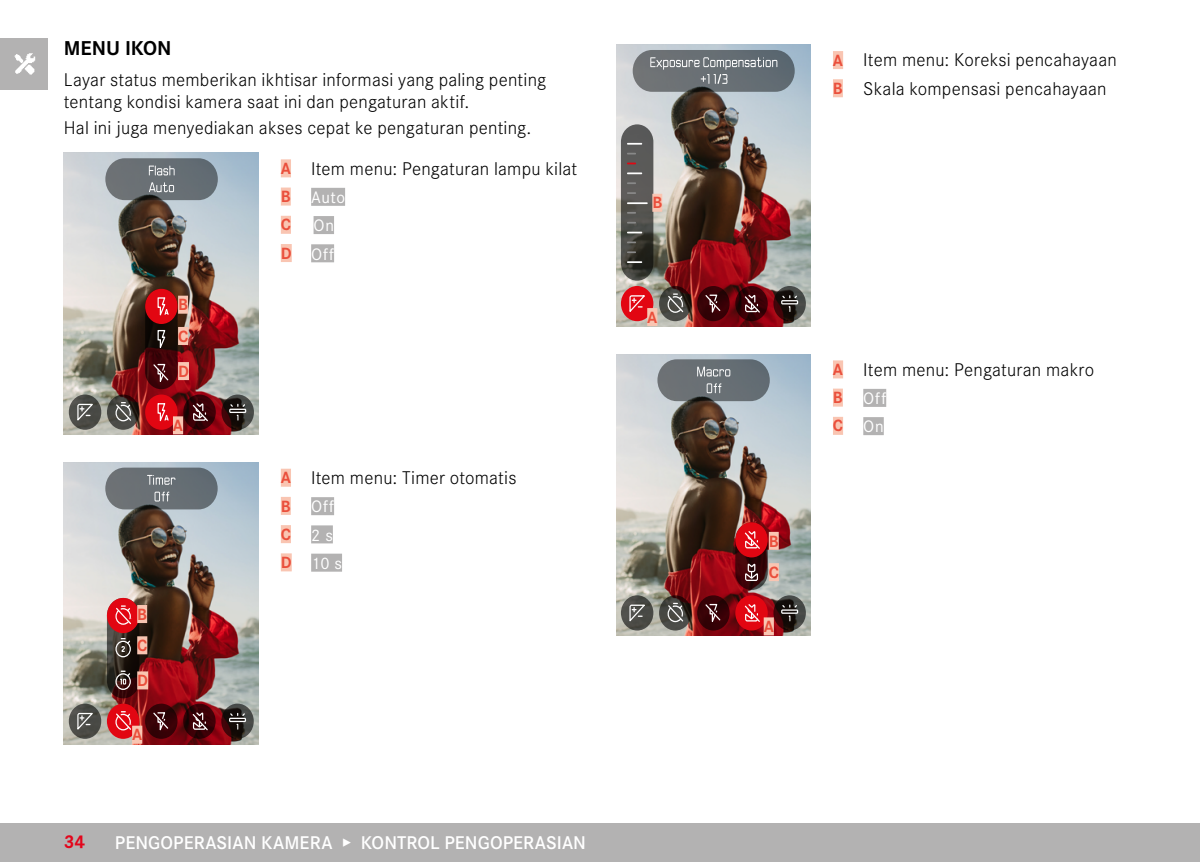
<style>
.page{position:relative;width:1200px;height:862px;background:#fff}
.page>*{position:absolute;margin:0;border:0;box-sizing:border-box;transform-origin:0 0}
.Heading____Heading_02{font:700 20.7px "Corporate S";letter-spacing:-.005em;color:#000}
.Text____Body_Text{font:300 19.12px/22.3px "Corporate S";letter-spacing:.01em;color:#000}
.t1{font:600 19.12px "Corporate S";letter-spacing:.005em;color:#fff}
.t2{font:700 19.12px "Corporate S";color:#e3051b}
.Text____Body_Text-2{font:17.32px "Corporate S";letter-spacing:.045em;color:#fff}
.Text____Body_Text-3{font:700 16.88px "Corporate S";color:#ea4f3c}
</style>
<div class="page">
<div style="left:0;top:823px;width:1199px;height:38px;background:#b3b2b2"></div>
<div style="left:0;top:38px;width:48px;height:51px;background:#b3b2b2"></div>
<img style="left:14px;top:53px;width:22px;height:21px">
<img style="left:64px;top:153px;width:194px;height:281px">
<svg style="left:69px;top:394px;width:32px;height:35px"></svg>
<svg style="left:77px;top:403px;width:16px;height:17px"></svg>
<svg style="left:107px;top:394px;width:32px;height:35px"></svg>
<svg style="left:115px;top:402px;width:16px;height:19px"></svg>
<svg style="left:183px;top:394px;width:33px;height:35px"></svg>
<svg style="left:193px;top:403px;width:15px;height:18px"></svg>
<svg style="left:221px;top:394px;width:33px;height:35px"></svg>
<svg style="left:229px;top:403px;width:17px;height:17px"></svg>
<svg style="left:145px;top:288px;width:32px;height:101px;background:#6c171a"></svg>
<div style="left:145px;top:394px;width:32px;height:35px;background:#e20612;border-radius:50%"></div>
<svg style="left:157px;top:403px;width:11px;height:18px"></svg>
<div style="left:105px;top:158px;width:113px;height:42px;background:#686f74;border-radius:20px"></div>
<svg style="left:149px;top:165px;width:25px;height:10px"></svg>
<svg style="left:149px;top:182px;width:25px;height:10px"></svg>
<div style="left:173px;top:416px;width:10px;height:18px;background:#f9c5b2"></div>
<div style="left:178px;top:295px;width:10px;height:18px;background:#f9c5b2"></div>
<div style="left:178px;top:327px;width:10px;height:18px;background:#f9c5b2"></div>
<div style="left:178px;top:362px;width:11px;height:18px;background:#f9c5b2"></div>
<div style="left:281px;top:159px;width:10px;height:18px;background:#f9c5b2"></div>
<div style="left:281px;top:187px;width:10px;height:18px;background:#f9c5b2"></div>
<div style="left:311px;top:188px;width:34px;height:18px;background:#b3b2b2"></div>
<div style="left:281px;top:216px;width:10px;height:18px;background:#f9c5b2"></div>
<div style="left:313px;top:216px;width:21px;height:18px;background:#b3b2b2"></div>
<div style="left:281px;top:244px;width:11px;height:18px;background:#f9c5b2"></div>
<div style="left:311px;top:244px;width:23px;height:18px;background:#b3b2b2"></div>
<img style="left:64px;top:462px;width:194px;height:281px">
<svg style="left:69px;top:703px;width:32px;height:35px"></svg>
<svg style="left:77px;top:712px;width:16px;height:17px"></svg>
<div style="left:107px;top:703px;width:32px;height:35px;background:#e20612;border-radius:50%"></div>
<svg style="left:115px;top:711px;width:16px;height:19px"></svg>
<svg style="left:145px;top:703px;width:32px;height:35px"></svg>
<svg style="left:153px;top:711px;width:15px;height:18px"></svg>
<svg style="left:183px;top:703px;width:32px;height:35px"></svg>
<svg style="left:193px;top:711px;width:15px;height:19px"></svg>
<svg style="left:221px;top:703px;width:33px;height:35px"></svg>
<svg style="left:229px;top:712px;width:17px;height:17px"></svg>
<svg style="left:107px;top:597px;width:32px;height:101px;background:#753433"></svg>
<div style="left:105px;top:467px;width:113px;height:42px;background:#686f74;border-radius:20px"></div>
<svg style="left:147px;top:474px;width:28px;height:10px"></svg>
<svg style="left:154px;top:491px;width:15px;height:10px"></svg>
<div style="left:132px;top:725px;width:10px;height:18px;background:#f9c5b2"></div>
<div style="left:137px;top:604px;width:10px;height:18px;background:#f9c5b2"></div>
<div style="left:137px;top:636px;width:10px;height:18px;background:#f9c5b2"></div>
<div style="left:137px;top:671px;width:11px;height:18px;background:#f9c5b2"></div>
<div style="left:281px;top:468px;width:10px;height:18px;background:#f9c5b2"></div>
<div style="left:281px;top:496px;width:10px;height:18px;background:#f9c5b2"></div>
<div style="left:311px;top:497px;width:23px;height:18px;background:#b3b2b2"></div>
<div style="left:281px;top:525px;width:10px;height:18px;background:#f9c5b2"></div>
<div style="left:311px;top:525px;width:22px;height:18px;background:#b3b2b2"></div>
<div style="left:281px;top:553px;width:11px;height:18px;background:#f9c5b2"></div>
<div style="left:311px;top:553px;width:31px;height:18px;background:#b3b2b2"></div>
<img style="left:616px;top:45px;width:194px;height:281px">
<div style="left:620px;top:286px;width:33px;height:35px;background:#e20612;border-radius:50%"></div>
<svg style="left:629px;top:295px;width:15px;height:17px"></svg>
<svg style="left:659px;top:286px;width:32px;height:35px"></svg>
<svg style="left:667px;top:293px;width:16px;height:19px"></svg>
<svg style="left:697px;top:286px;width:32px;height:35px"></svg>
<svg style="left:705px;top:294px;width:15px;height:18px"></svg>
<svg style="left:735px;top:286px;width:32px;height:35px"></svg>
<svg style="left:744px;top:294px;width:15px;height:18px"></svg>
<svg style="left:773px;top:286px;width:32px;height:35px"></svg>
<svg style="left:781px;top:295px;width:17px;height:17px"></svg>
<svg style="left:620px;top:124px;width:33px;height:156px;background:#5d5c59"></svg>
<svg style="left:632px;top:50px;width:162px;height:42px;background:#666d72"></svg>
<svg style="left:650px;top:57px;width:127px;height:27px;background:#7a8085"></svg>
<div style="left:647px;top:308px;width:10px;height:18px;background:#f9c5b2"></div>
<div style="left:652px;top:194px;width:10px;height:18px;background:#f9c5b2"></div>
<div style="left:832px;top:51px;width:10px;height:18px;background:#f9c5b2"></div>
<div style="left:832px;top:79px;width:10px;height:18px;background:#f9c5b2"></div>
<img style="left:616px;top:354px;width:194px;height:281px">
<svg style="left:620px;top:595px;width:33px;height:35px"></svg>
<svg style="left:629px;top:604px;width:15px;height:17px"></svg>
<svg style="left:659px;top:595px;width:32px;height:35px"></svg>
<svg style="left:667px;top:602px;width:16px;height:19px"></svg>
<svg style="left:697px;top:595px;width:32px;height:35px"></svg>
<svg style="left:705px;top:603px;width:15px;height:18px"></svg>
<div style="left:735px;top:595px;width:32px;height:35px;background:#e20612;border-radius:50%"></div>
<svg style="left:744px;top:604px;width:15px;height:17px"></svg>
<svg style="left:773px;top:595px;width:32px;height:35px"></svg>
<svg style="left:781px;top:604px;width:17px;height:17px"></svg>
<svg style="left:735px;top:522px;width:32px;height:67px;background:#922329"></svg>
<div style="left:657px;top:359px;width:112px;height:42px;background:#686f74;border-radius:20px"></div>
<svg style="left:697px;top:366px;width:33px;height:10px"></svg>
<svg style="left:706px;top:383px;width:15px;height:10px"></svg>
<div style="left:763px;top:617px;width:10px;height:18px;background:#f9c5b2"></div>
<div style="left:768px;top:531px;width:10px;height:18px;background:#f9c5b2"></div>
<div style="left:768px;top:563px;width:10px;height:18px;background:#f9c5b2"></div>
<div style="left:832px;top:360px;width:10px;height:18px;background:#f9c5b2"></div>
<div style="left:832px;top:388px;width:10px;height:18px;background:#f9c5b2"></div>
<div style="left:863px;top:388px;width:23px;height:18px;background:#b3b2b2"></div>
<div style="left:832px;top:416px;width:10px;height:18px;background:#f9c5b2"></div>
<div style="left:863px;top:417px;width:20px;height:18px;background:#b3b2b2"></div>
<p class="Heading____Heading_02" style="left:64px;top:32px;width:109px">MENU IKON</p>
<p class="Text____Body_Text" style="left:64px;top:67px;width:483px">Layar status memberikan ikhtisar informasi yang paling penting tentang kondisi kamera saat ini dan pengaturan aktif.</p>
<p class="Text____Body_Text" style="left:64px;top:115px;width:469px">Hal ini juga menyediakan akses cepat ke pengaturan penting.</p>
<p class="Text____Body_Text-3" style="left:178px;top:291px;width:11px">B</p>
<p class="Text____Body_Text-3" style="left:178px;top:322px;width:12px">C</p>
<p class="Text____Body_Text-3" style="left:178px;top:357px;width:12px">D</p>
<p class="Text____Body_Text-3" style="left:173px;top:412px;width:12px">A</p>
<p class="Text____Body_Text-3" style="left:137px;top:600px;width:11px">B</p>
<p class="Text____Body_Text-3" style="left:137px;top:631px;width:12px">C</p>
<p class="Text____Body_Text-3" style="left:137px;top:666px;width:12px">D</p>
<p class="Text____Body_Text-3" style="left:132px;top:721px;width:12px">A</p>
<p class="Text____Body_Text-3" style="left:281px;top:155px;width:12px">A</p>
<p class="Text____Body_Text" style="left:311px;top:156px;width:267px">Item menu: Pengaturan lampu kilat</p>
<p class="Text____Body_Text-3" style="left:281px;top:183px;width:11px">B</p>
<p class="Text____Body_Text-2" style="left:311px;top:184px;width:35px">Auto</p>
<p class="Text____Body_Text-3" style="left:281px;top:211px;width:12px">C</p>
<p class="Text____Body_Text-2" style="left:313px;top:213px;width:22px">On</p>
<p class="Text____Body_Text-3" style="left:281px;top:239px;width:12px">D</p>
<p class="Text____Body_Text-2" style="left:311px;top:241px;width:24px">Off</p>
<p class="Text____Body_Text-3" style="left:281px;top:464px;width:12px">A</p>
<p class="Text____Body_Text" style="left:311px;top:465px;width:207px">Item menu: Timer otomatis</p>
<p class="Text____Body_Text-3" style="left:281px;top:492px;width:11px">B</p>
<p class="Text____Body_Text-2" style="left:311px;top:493px;width:24px">Off</p>
<p class="Text____Body_Text-3" style="left:281px;top:520px;width:12px">C</p>
<p class="Text____Body_Text-2" style="left:311px;top:522px;width:23px">2 s</p>
<p class="Text____Body_Text-3" style="left:281px;top:548px;width:12px">D</p>
<p class="Text____Body_Text-2" style="left:311px;top:550px;width:32px">10 s</p>
<p class="t2" style="left:64px;top:826px;width:23px">34</p>
<p class="t1" style="left:115px;top:827px;width:472px">PENGOPERASIAN KAMERA ▸ KONTROL PENGOPERASIAN</p>
<p class="Text____Body_Text-3" style="left:652px;top:189px;width:11px">B</p>
<p class="Text____Body_Text-3" style="left:647px;top:303px;width:12px">A</p>
<p class="Text____Body_Text-3" style="left:832px;top:47px;width:12px">A</p>
<p class="Text____Body_Text" style="left:863px;top:48px;width:255px">Item menu: Koreksi pencahayaan</p>
<p class="Text____Body_Text-3" style="left:832px;top:75px;width:11px">B</p>
<p class="Text____Body_Text" style="left:863px;top:76px;width:245px">Skala kompensasi pencahayaan</p>
<p class="Text____Body_Text-3" style="left:768px;top:527px;width:11px">B</p>
<p class="Text____Body_Text-3" style="left:768px;top:558px;width:12px">C</p>
<p class="Text____Body_Text-3" style="left:763px;top:612px;width:12px">A</p>
<p class="Text____Body_Text-3" style="left:832px;top:356px;width:12px">A</p>
<p class="Text____Body_Text" style="left:863px;top:357px;width:232px">Item menu: Pengaturan makro</p>
<p class="Text____Body_Text-3" style="left:832px;top:384px;width:11px">B</p>
<p class="Text____Body_Text-2" style="left:863px;top:385px;width:24px">Off</p>
<p class="Text____Body_Text-3" style="left:832px;top:412px;width:12px">C</p>
<p class="Text____Body_Text-2" style="left:863px;top:414px;width:22px">On</p>
</div>
